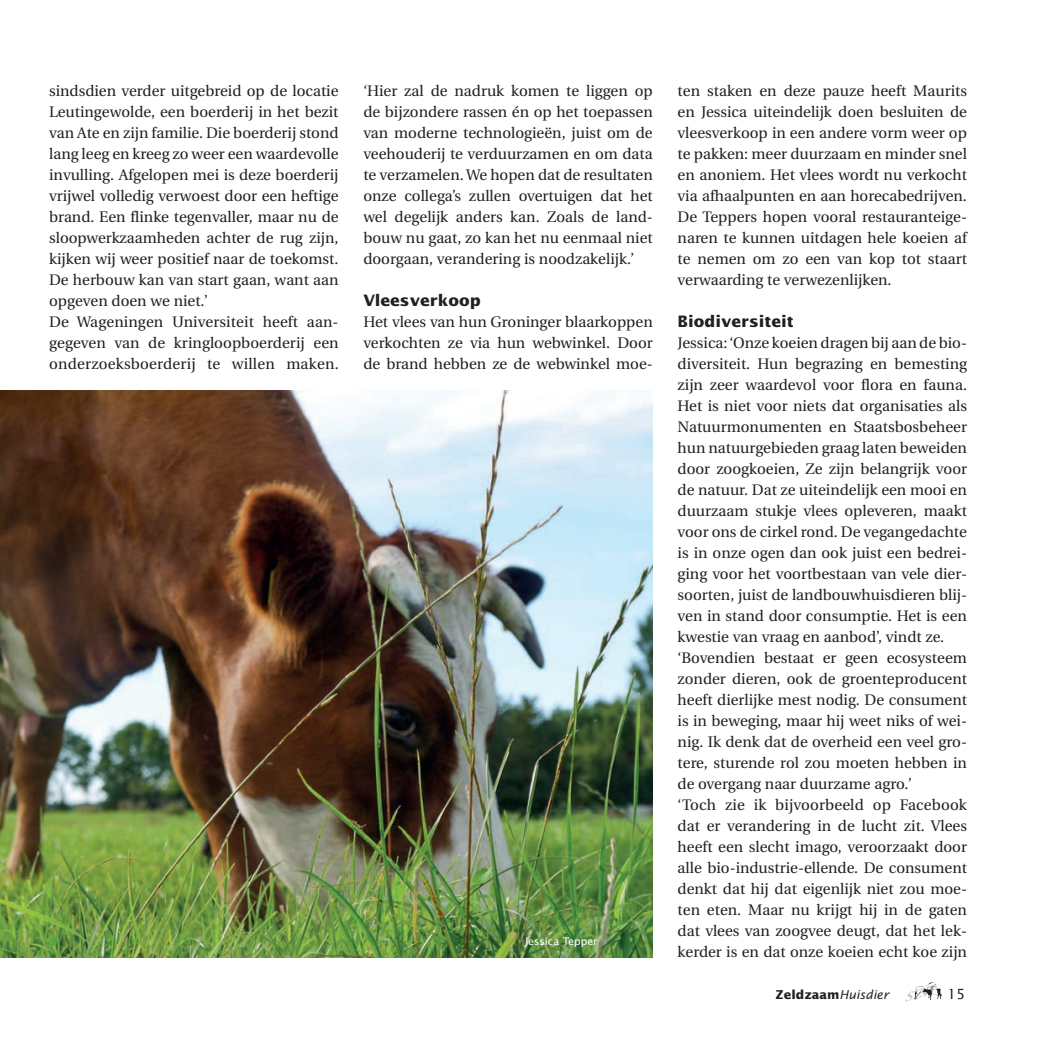
<style>
.page{position:relative;width:1041px;height:1041px;background:#fff}
.page>*{position:absolute;margin:0;border:0;box-sizing:border-box;transform-origin:0 0}
.t1{font:700 15.75px "Lucida Sans";color:#231f20}
.t2{font:15.22px/21px "Utopia";color:#231f20;text-align:justify}
.t3{font:14px "Lucida Sans";color:#231f20}
.t4{font:700 12.25px "Lucida Sans";color:#231f20}
.t5{font:10.5px "Lucida Sans";color:#fff}
.s1{font-weight:400;font-style:italic}
</style>
<div class="page">
<svg style="left:905px;top:982px;width:37px;height:20px"></svg>
<img style="left:0;top:390px;width:653px;height:567px">
<p class="t2" style="left:49px;top:81px;width:291px;text-align:left">sindsdien verder uitgebreid op de locatie Leutingewolde, een boerderij in het bezit van Ate en zijn familie. Die boerderij stond lang leeg en kreeg zo weer een waardevolle invulling. Afgelopen mei is deze boerderij vrijwel volledig verwoest door een heftige brand. Een flinke tegenvaller, maar nu de sloopwerkzaamheden achter de rug zijn, kijken wij weer positief naar de toekomst.<br>De herbouw kan van start gaan, want aan opgeven doen we niet.’<br>De Wageningen Universiteit heeft aan&shy;gegeven van de kringloopboerderij een onderzoeksboerderij te willen maken.</p>
<p class="t2" style="left:363px;top:81px;width:291px">‘Hier zal de nadruk komen te liggen op de bijzondere rassen én op het toepassen van moderne technologieën, juist om de veehouderij te verduurzamen en om data te verzamelen. We hopen dat de resultaten onze collega’s zullen overtuigen dat het wel degelijk anders kan. Zoals de land&shy;bouw nu gaat, zo kan het nu eenmaal niet doorgaan, verandering is noodzakelijk.’</p>
<p class="t1" style="left:363px;top:291px;width:119px">Vleesverkoop</p>
<p class="t2" style="left:363px;top:312px;width:291px">Het vlees van hun Groninger blaarkoppen verkochten ze via hun webwinkel. Door de brand hebben ze de webwinkel moe-</p>
<p class="t5" style="left:525px;top:934px;width:74px">Jessica Tepper</p>
<p class="t2" style="left:677px;top:81px;width:291px">ten staken en deze pauze heeft Maurits en Jessica uiteindelijk doen besluiten de vleesverkoop in een andere vorm weer op te pakken: meer duurzaam en minder snel en anoniem. Het vlees wordt nu verkocht via afhaalpunten en aan horecabedrijven.<br>De Teppers hopen vooral restauranteige&shy;naren te kunnen uitdagen hele koeien af te nemen om zo een van kop tot staart verwaarding te verwezenlijken.</p>
<p class="t1" style="left:677px;top:312px;width:118px">Biodiversiteit</p>
<p class="t2" style="left:677px;top:333px;width:291px;text-align:left">Jessica: ‘Onze koeien dragen bij aan de bio&shy;diversiteit. Hun begrazing en bemesting zijn zeer waardevol voor flora en fauna.<br>Het is niet voor niets dat organisaties als Natuurmonumenten en Staatsbosbeheer hun natuurgebieden graag laten beweiden door zoogkoeien, Ze zijn belangrijk voor de natuur. Dat ze uiteindelijk een mooi en duurzaam stukje vlees opleveren, maakt voor ons de cirkel rond. De vegangedachte is in onze ogen dan ook juist een bedrei&shy;ging voor het voortbestaan van vele dier&shy;soorten, juist de landbouwhuisdieren blij&shy;ven in stand door consumptie. Het is een kwestie van vraag en aanbod’, vindt ze. ‘Bovendien bestaat er geen ecosysteem zonder dieren, ook de groenteproducent heeft dierlijke mest nodig. De consument is in beweging, maar hij weet niks of wei&shy;nig. Ik denk dat de overheid een veel gro&shy;tere, sturende rol zou moeten hebben in de overgang naar duurzame agro.’<br>‘Toch zie ik bijvoorbeeld op Facebook dat er verandering in de lucht zit. Vlees heeft een slecht imago, veroorzaakt door alle bio-industrie-ellende. De consument denkt dat hij dat eigenlijk niet zou moe&shy;ten eten. Maar nu krijgt hij in de gaten dat vlees van zoogvee deugt, dat het lek&shy;kerder is en dat onze koeien echt koe zijn</p>
<p class="t4" style="left:776px;top:987px;width:115px">Zeldzaam<span class="s1">Huisdier</span></p>
<p class="t3" style="left:947px;top:986px;width:19px">15</p>
</div>
